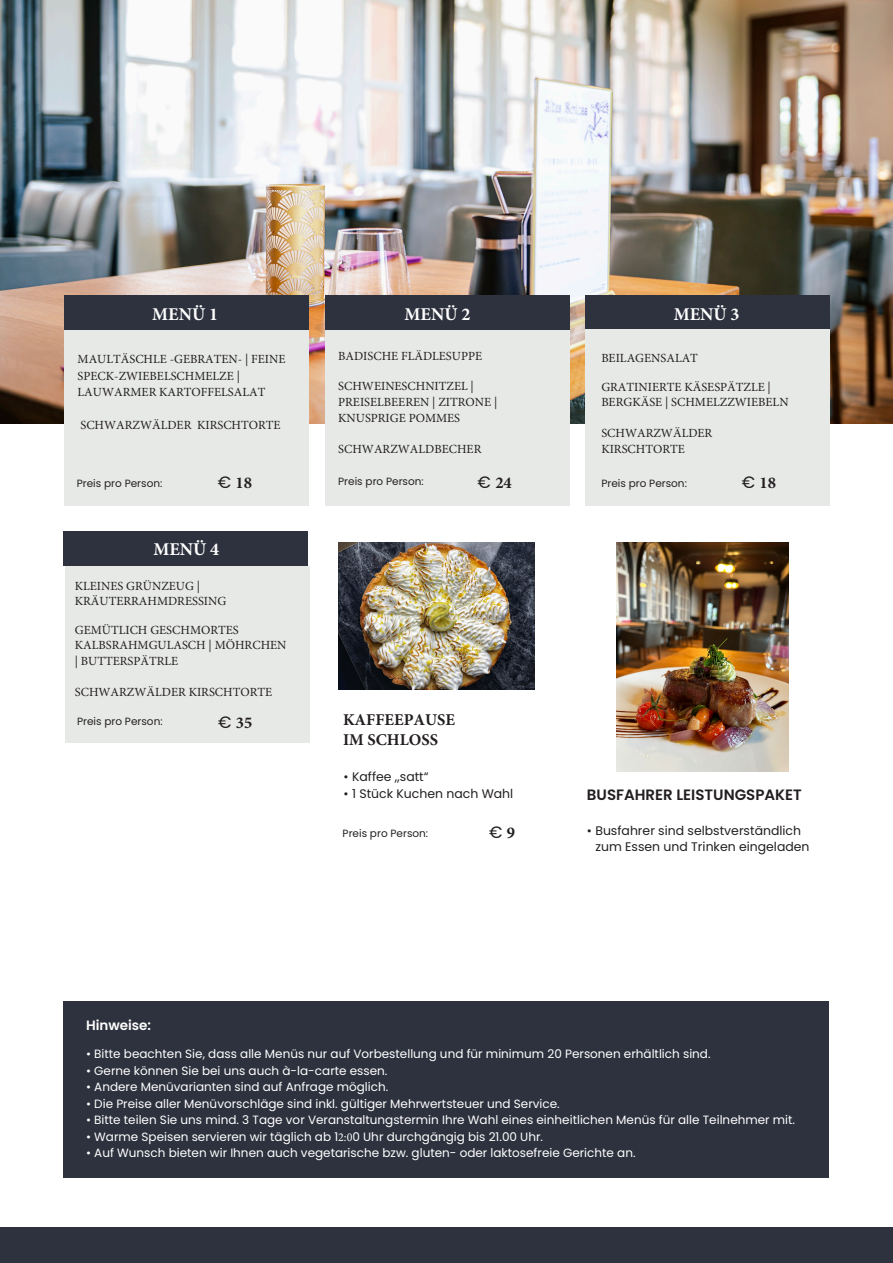
<style>
.page{position:relative;width:893px;height:1263px;background:#fff}
.page>*{position:absolute;margin:0;border:0;box-sizing:border-box;transform-origin:0 0}
.t1{font:700 18px "Minion Pro";color:#fff}
.t2{font:700 16.5px/19.8px "Minion Pro";color:#231f20}
.t3{font:16.5px "Poppins";color:#231f20}
.t4{font:600 15px "Poppins";color:#231f20}
.t5{font:600 13.5px "Poppins";color:#fff}
.t6{font:12.45px/15.5px "Minion Pro";color:#231f20}
.t7{font:12.45px/16.5px "Poppins";color:#231f20}
.t8{font:12px "Poppins";color:#fff}
.t9{font:10.5px "Poppins";color:#231f20}
.s1{font-family:"Poppins";font-weight:400}
.s2{font-family:"Minion Pro";font-weight:700}
.s3{font-family:"Minion Pro"}
</style>
<div class="page">
<div style="left:65px;top:566px;width:244px;height:176px;background:#e7e9e7"></div>
<img style="left:1px;top:0;width:891px;height:423px">
<div style="left:64px;top:1001px;width:765px;height:177px;background:#2e323e"></div>
<div style="left:0;top:1227px;width:893px;height:36px;background:#2e323e"></div>
<img style="left:339px;top:542px;width:196px;height:147px">
<img style="left:616px;top:543px;width:172px;height:229px">
<div style="left:325px;top:315px;width:244px;height:191px;background:#e7e9e7"></div>
<div style="left:64px;top:532px;width:244px;height:34px;background:#2e323e"></div>
<div style="left:325px;top:295px;width:244px;height:34px;background:#2e323e"></div>
<div style="left:64px;top:329px;width:245px;height:177px;background:#e7e9e7"></div>
<div style="left:586px;top:295px;width:244px;height:34px;background:#2e323e"></div>
<div style="left:586px;top:329px;width:244px;height:177px;background:#e7e9e7"></div>
<div style="left:64px;top:295px;width:245px;height:34px;background:#2e323e"></div>
<h1 class="t1" style="left:152px;top:302px;width:67px">MENÜ 1</h1>
<p class="t6" style="left:78px;top:351px;width:209px;line-height:16.5px">MAULTÄSCHLE -GEBRATEN- | FEINE<br>SPECK-ZWIEBELSCHMELZE |<br>LAUWARMER KARTOFFELSALAT</p>
<p class="t6" style="left:80px;top:417px;width:202px">SCHWARZWÄLDER KIRSCHTORTE</p>
<p class="t9" style="left:77px;top:477px;width:87px">Preis pro Person:</p>
<h2 class="t2" style="left:218px;top:473px;width:36px"><span class="s1">€</span> 18</h2>
<h1 class="t1" style="left:153px;top:537px;width:67px">MENÜ 4</h1>
<p class="t6" style="left:75px;top:578px;width:153px;line-height:15px">KLEINES GRÜNZEUG |<br>KRÄUTERRAHMDRESSING</p>
<p class="t6" style="left:75px;top:622px;width:213px">GEMÜTLICH GESCHMORTES<br>KALBSRAHMGULASCH | MÖHRCHEN | BUTTERSPÄTRLE</p>
<p class="t6" style="left:75px;top:684px;width:199px">SCHWARZWÄLDER KIRSCHTORTE</p>
<p class="t9" style="left:77px;top:715px;width:87px">Preis pro Person:</p>
<h2 class="t2" style="left:218px;top:713px;width:36px"><span class="s1">€</span> 35</h2>
<h1 class="t1" style="left:405px;top:302px;width:67px">MENÜ 2</h1>
<p class="t6" style="left:338px;top:348px;width:145px">BADISCHE FLÄDLESUPPE</p>
<p class="t6" style="left:338px;top:378px;width:161px;line-height:16px">SCHWEINESCHNITZEL |<br>PREISELBEEREN | ZITRONE |<br>KNUSPRIGE POMMES</p>
<p class="t6" style="left:338px;top:441px;width:145px">SCHWARZWALDBECHER</p>
<p class="t9" style="left:338px;top:476px;width:87px">Preis pro Person:</p>
<h2 class="t2" style="left:478px;top:473px;width:36px"><span class="s1">€</span> 24</h2>
<h2 class="t2" style="left:343px;top:709px;width:114px">KAFFEEPAUSE<br>IM SCHLOSS</h2>
<p class="t7" style="left:344px;top:769px;width:86px">• Kaffee „satt“</p>
<p class="t7" style="left:344px;top:785px;width:171px">• 1 Stück Kuchen nach Wahl</p>
<p class="t9" style="left:343px;top:827px;width:87px">Preis pro Person:</p>
<h2 class="t3" style="left:489px;top:823px;width:28px">€ <span class="s2">9</span></h2>
<h1 class="t1" style="left:674px;top:302px;width:67px">MENÜ 3</h1>
<p class="t6" style="left:601px;top:350px;width:98px">BEILAGENSALAT</p>
<p class="t6" style="left:601px;top:379px;width:189px">GRATINIERTE KÄSESPÄTZLE |<br>BERGKÄSE | SCHMELZZWIEBELN</p>
<p class="t6" style="left:601px;top:425px;width:112px">SCHWARZWÄLDER<br>KIRSCHTORTE</p>
<p class="t9" style="left:601px;top:477px;width:87px">Preis pro Person:</p>
<h2 class="t2" style="left:742px;top:473px;width:36px"><span class="s1">€</span> 18</h2>
<p class="t6" style="left:601px;top:425px;width:21px">sTE</p>
<p class="t4" style="left:587px;top:786px;width:216px">BUSFAHRER LEISTUNGSPAKET</p>
<p class="t7" style="left:595px;top:822px;width:216px;text-indent:-8px">• Busfahrer sind selbstverständlich zum Essen und Trinken eingeladen</p>
<p class="t5" style="left:86px;top:1017px;width:67px">Hinweise:</p>
<p class="t8" style="left:86px;top:1047px;width:626px">• Bitte beachten Sie, dass alle Menüs nur auf Vorbestellung und für minimum 20 Personen erhältlich sind.</p>
<p class="t8" style="left:86px;top:1063px;width:303px">• Gerne können Sie bei uns auch à-la-carte essen.</p>
<p class="t8" style="left:86px;top:1080px;width:304px">• Andere Menüvarianten sind auf Anfrage möglich.</p>
<p class="t8" style="left:86px;top:1096px;width:475px">• Die Preise aller Menüvorschläge sind inkl. gültiger Mehrwertsteuer und Service.</p>
<p class="t8" style="left:86px;top:1113px;width:710px">• Bitte teilen Sie uns mind. 3 Tage vor Veranstaltungstermin Ihre Wahl eines einheitlichen Menüs für alle Teilnehmer mit.</p>
<p class="t8" style="left:86px;top:1130px;width:458px">• Warme Speisen servieren wir täglich ab 1<span class="s3">2:0</span>0 Uhr durchgängig bis 21.00 Uhr.</p>
<p class="t8" style="left:86px;top:1146px;width:551px">• Auf Wunsch bieten wir Ihnen auch vegetarische bzw. gluten- oder laktosefreie Gerichte an.</p>
</div>
